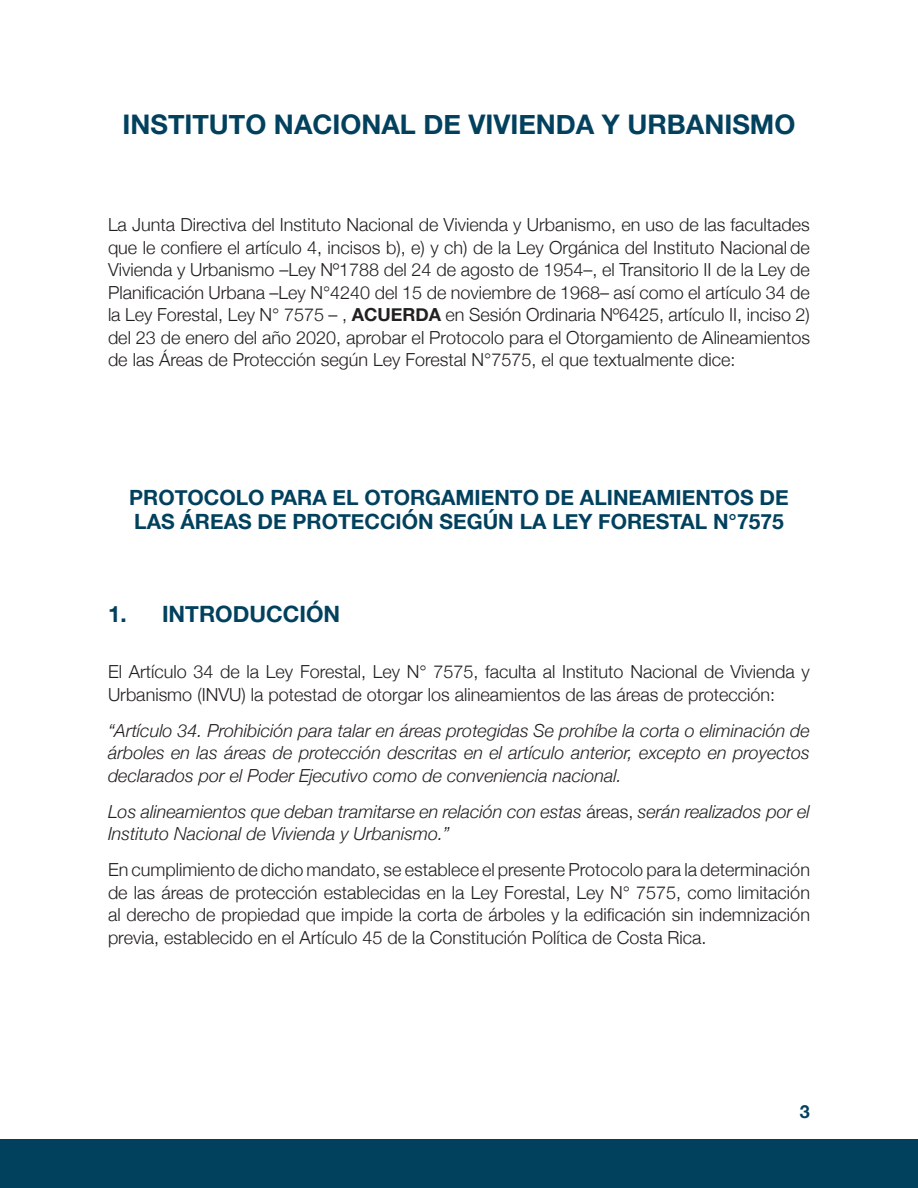
<style>
.page{position:relative;width:918px;height:1188px;background:#fff}
.page>*{position:absolute;margin:0;border:0;box-sizing:border-box;transform-origin:0 0}
.Estilo_de_párrafo_1{font:700 27px "Helvetica Neue";color:#02415e}
.t1{font:700 22.5px "Helvetica Neue";color:#02415e}
.Estilo_de_párrafo_1-2{font:700 21px/24.2px "Helvetica Neue";color:#02415e}
.CUERPO{font:300 18px/22.5px "Helvetica Neue";color:#231f20;text-align:justify}
.CUERPO-2{font:italic 300 18px/22.5px "Helvetica Neue";color:#231f20;text-align:justify}
.t2{font:700 18px "Helvetica Neue";color:#02415e}
.s1{font-weight:700}
.s2{font-style:normal}
</style>
<div class="page">
<div style="left:0;top:1139px;width:918px;height:49px;background:#02415e"></div>
<p class="Estilo_de_párrafo_1" style="left:123px;top:104px;width:674px">INSTITUTO NACIONAL DE VIVIENDA Y URBANISMO</p>
<p class="CUERPO" style="left:108px;top:212px;width:704px">La Junta Directiva del Instituto Nacional de Vivienda y Urbanismo, en uso de las facultades que le confiere el artículo 4, incisos b), e) y ch) de la Ley Orgánica del Instituto Nacional de Vivienda y Urbanismo –Ley Nº1788 del 24 de agosto de 1954–, el Transitorio II de la Ley de Planificación Urbana –Ley N°4240 del 15 de noviembre de 1968– así como el artículo 34 de la Ley Forestal, Ley N° 7575 – , <span class="s1">ACUERDA</span> en Sesión Ordinaria Nº6425, artículo II, inciso 2) del 23 de enero del año 2020, aprobar el Protocolo para el Otorgamiento de Alineamientos de las Áreas de Protección según Ley Forestal N°7575, el que textualmente dice:</p>
<p class="Estilo_de_párrafo_1-2" style="left:129px;top:486px;width:661px">PROTOCOLO PARA EL OTORGAMIENTO DE ALINEAMIENTOS DE<br>LAS ÁREAS DE PROTECCIÓN SEGÚN LA LEY FORESTAL N°7575</p>
<p class="t1" style="left:108px;top:596px;width:234px">1. INTRODUCCIÓN</p>
<p class="CUERPO" style="left:108px;top:659px;width:703px">El Artículo 34 de la Ley Forestal, Ley N° 7575, faculta al Instituto Nacional de Vivienda y<br>Urbanismo (INVU) la potestad de otorgar los alineamientos de las áreas de protección:</p>
<p class="CUERPO-2" style="left:108px;top:718px;width:703px">“Artículo 34. Prohibición para talar en áreas protegidas Se prohíbe la corta o eliminación de árboles en las áreas de protección descritas en el artículo anterior, excepto en proyectos declarados por el Poder Ejecutivo como de conveniencia nacional.</p>
<p class="CUERPO-2" style="left:108px;top:799px;width:703px">Los alineamientos que deban tramitarse en relación con estas <span class="s2">áreas,</span> serán realizados por el<br>Instituto Nacional de Vivienda y Urbanismo.”</p>
<p class="CUERPO" style="left:108px;top:857px;width:704px">En cumplimiento de dicho mandato, se establece el presente Protocolo para la determinación de las áreas de protección establecidas en la Ley Forestal, Ley N° 7575, como limitación al derecho de propiedad que impide la corta de árboles y la edificación sin indemnización previa, establecido en el Artículo 45 de la Constitución Política de Costa Rica.</p>
<p class="t2" style="left:800px;top:1097px;width:12px">3</p>
</div>
